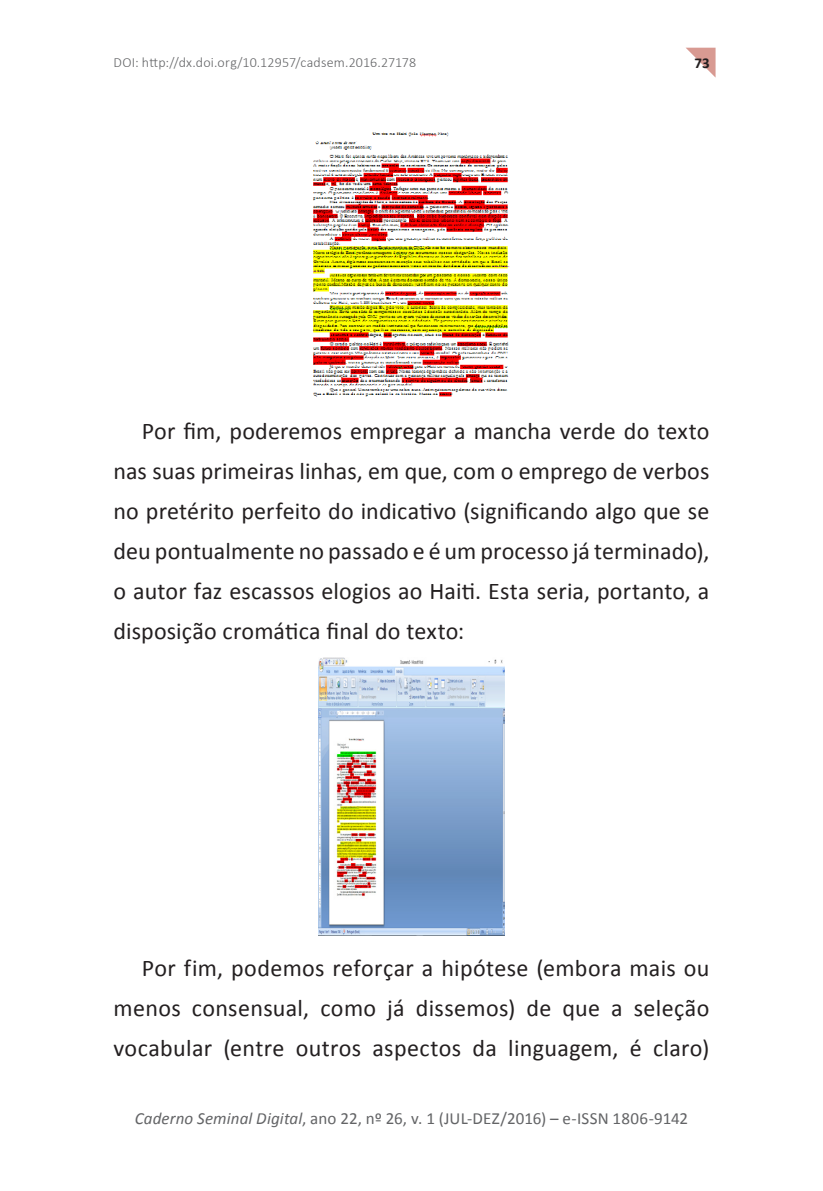
<style>
.page{position:relative;width:823px;height:1191px;background:#fff}
.page>*{position:absolute;margin:0;border:0;box-sizing:border-box;transform-origin:0 0}
.TEXTO_CORRIDO{font:24px/40px "Calibri";letter-spacing:.01em;color:#231f20;text-align:justify}
.t1{font:17px "Calibri";letter-spacing:.005em;color:#636466}
.t2{font:700 15px "Calibri";color:#231f20}
.t3{font:300 14px "Calibri";letter-spacing:.015em;color:#636466}
.s1{font-style:italic}
</style>
<div class="page">
<svg style="left:686px;top:48px;width:29px;height:29px"></svg>
<img style="left:312px;top:132px;width:198px;height:265px">
<img style="left:319px;top:657px;width:184px;height:278px">
<p class="t3" style="left:113px;top:54px;width:304px">DOI: http://dx.doi.org/10.12957/cadsem.2016.27178</p>
<p class="t2" style="left:694px;top:53px;width:17px">73</p>
<p class="TEXTO_CORRIDO" style="left:113px;top:411px;width:597px;text-indent:28px">Por fim, poderemos empregar a mancha verde do texto nas suas primeiras linhas, em que, com o emprego de verbos no pretérito perfeito do indicativo (significando algo que se deu pontualmente no passado e é um processo já terminado), o autor faz escassos elogios ao Haiti. Esta seria, portanto, a disposição cromática final do texto:</p>
<p class="TEXTO_CORRIDO" style="left:113px;top:947px;width:597px;text-indent:28px">Por fim, podemos reforçar a hipótese (embora mais ou menos consensual, como já dissemos) de que a seleção vocabular (entre outros aspectos da linguagem, é claro)</p>
<p class="t1" style="left:135px;top:1108px;width:554px"><span class="s1">Caderno Seminal Digital</span>, ano 22, nº 26, v. 1 (JUL-DEZ/2016) – e-ISSN 1806-9142</p>
</div>
